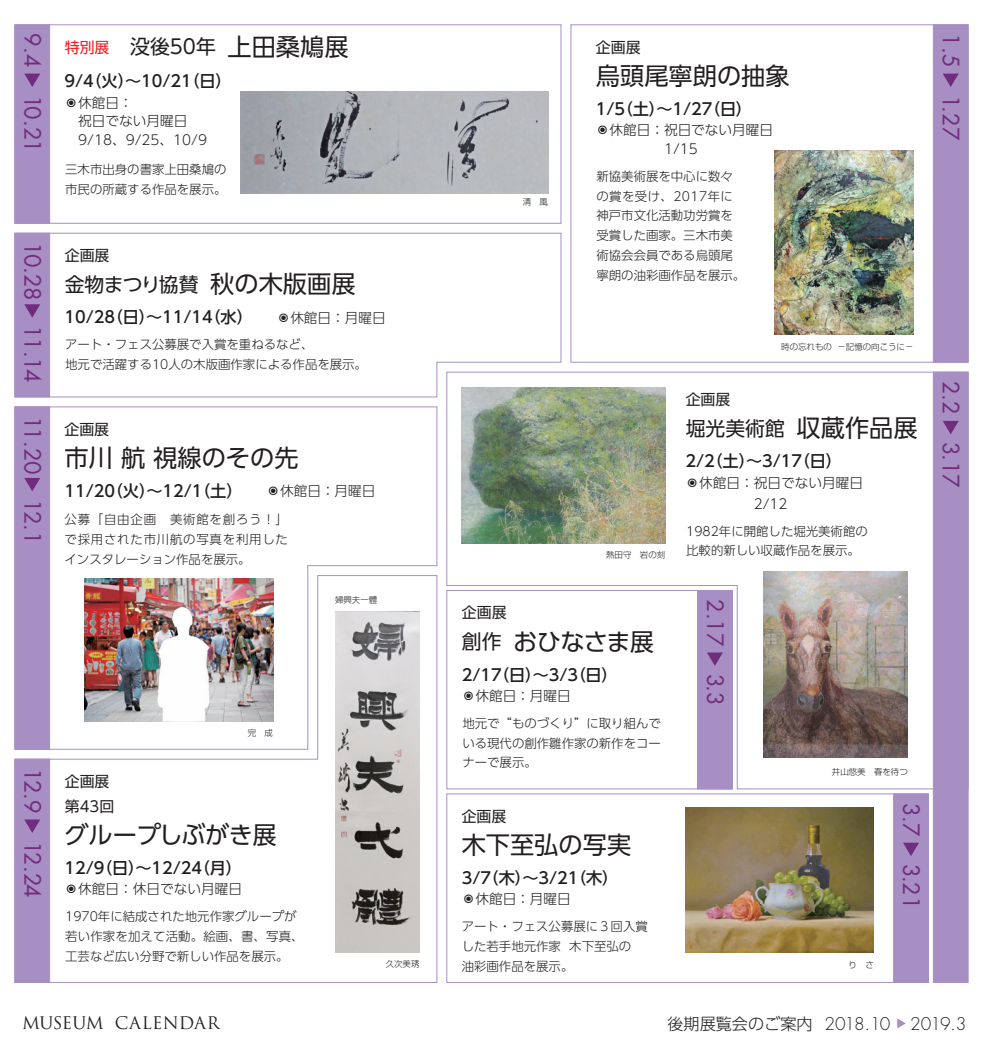
<style>
.page{position:relative;width:983px;height:1042px;background:#fff}
.page>*{position:absolute;margin:0;border:0;box-sizing:border-box;transform-origin:0 0}
.t1{font:24.15px "UD Shin Go Pro";color:#231f20}
.t2{font:21.88px "Futura Std";letter-spacing:-.08em;color:#712c7d}
.t3{font:19.78px "UD Shin Go Pro";color:#231f20}
.t4{font:19.78px "UD Shin Go Pro";letter-spacing:-.04em;color:#231f20}
.t5{font:300 17.15px "Futura Std";letter-spacing:-.06em;color:#231f20}
.t6{font:16.97px "Trajan Pro";letter-spacing:.01em;color:#231f20}
.t7{font:500 16.1px "UD Shin Go Pro";color:#231f20}
.t8{font:14.88px "Shin Go Pro";color:#231f20}
.t9{font:300 13.65px/18.6px "UD Shin Go Pro";color:#231f20}
.t10{font:300 12.42px/19.8px "UD Shin Go Pro";color:#231f20}
.t11{font:300 8.4px "Shin Go Pro";color:#231f20}
.s1{font-family:"Shin Go Pro";font-size:14.88px;color:#ee1d23}
.s2{font-size:24.15px}
.s3{font-family:"UD Shin Go Pr 6 N"}
.s4{font-weight:300}
.s5{font-family:"UD Shin Go Pr 6 N";font-weight:300;font-size:13.65px}
.s6{font-weight:300;font-size:13.65px}
.s7{font-family:"UD Shin Go Pro"}
.s8{font-size:19.78px}
.s9{font-family:"UD Shin Go Pro";font-size:16.1px}
</style>
<div class="page">
<div style="left:14px;top:24px;width:36px;height:200px;background:#a78fc3"></div>
<svg style="left:897px;top:1018px;width:8px;height:10px"></svg>
<svg style="left:24px;top:74px;width:16px;height:13px"></svg>
<div style="left:932px;top:24px;width:36px;height:339px;background:#a78fc3;border:1px solid #a78fc3"></div>
<svg style="left:943px;top:74px;width:15px;height:13px"></svg>
<div style="left:932px;top:372px;width:36px;height:611px;background:#a78fc3;border:1px solid #a78fc3"></div>
<div style="left:892px;top:793px;width:36px;height:190px;background:#a78fc3;border:1px solid #a78fc3"></div>
<svg style="left:903px;top:842px;width:15px;height:14px"></svg>
<img style="left:240px;top:91px;width:308px;height:103px">
<img style="left:774px;top:150px;width:139px;height:185px">
<img style="left:685px;top:807px;width:188px;height:145px">
<div style="left:446px;top:793px;width:482px;height:190px;border:1px solid #a78fc3"></div>
<div style="left:14px;top:24px;width:547px;height:200px;border:1px solid #a78fc3"></div>
<div style="left:570px;top:24px;width:398px;height:339px;border:1px solid #a78fc3"></div>
<img style="left:446px;top:371px;width:522px;height:419px">
<svg style="left:14px;top:232px;width:547px;height:166px"></svg>
<svg style="left:14px;top:750px;width:423px;height:233px"></svg>
<svg style="left:14px;top:406px;width:423px;height:344px"></svg>
<h2 class="t2" style="left:46px;top:33px;width:120px;rotate:90deg">9.4 10.21</h2>
<h3 class="t3" style="left:65px;top:31px;width:285px"><span class="s1">特別展</span> 没後50年 <span class="s2">上田桑鳩展</span></h3>
<p class="t7" style="left:64px;top:68px;width:168px">9/4（火）～10/21（日）</p>
<p class="t9" style="left:64px;top:93px;width:144px"><span class="s3">◉</span>休館日：<br>　祝日でない月曜日　9/18、9/25、10/9</p>
<p class="t10" style="left:65px;top:159px;width:163px">三木市出身の書家上田桑鳩の市民の所蔵する作品を展示。</p>
<h2 class="t2" style="left:46px;top:242px;width:142px;rotate:90deg">10.28 11.14</h2>
<p class="t8" style="left:65px;top:243px;width:46px">企画展</p>
<h3 class="t4" style="left:65px;top:268px;width:292px">金物まつり協賛 <span class="s2">秋の木版画展</span></h3>
<p class="t7" style="left:64px;top:304px;width:323px">10/28（日）～11/14（水）<span class="s4">　　</span><span class="s5">◉</span><span class="s6">休館日：月曜日</span></p>
<p class="t10" style="left:65px;top:334px;width:303px">アート・フェス公募展で入賞を重ねるなど、<br>地元で活躍する10人の木版画作家による作品を展示。</p>
<h2 class="t2" style="left:46px;top:415px;width:131px;rotate:90deg">11.20 12.1</h2>
<p class="t8" style="left:64px;top:417px;width:46px">企画展</p>
<h1 class="t1" style="left:64px;top:438px;width:235px">市川 航 視線のその先</h1>
<p class="t7" style="left:64px;top:478px;width:312px">11/20（火）～12/1（土）<span class="s4">　　</span><span class="s5">◉</span><span class="s6">休館日：月曜日</span></p>
<p class="t10" style="left:64px;top:509px;width:225px;text-align:justify">公募「自由企画　美術館を創ろう！」で採用された市川航の写真を利用したインスタレーション作品を展示。</p>
<p class="t11" style="left:335px;top:593px;width:44px">婦興夫一體</p>
<h2 class="t2" style="left:46px;top:768px;width:132px;rotate:90deg">12.9 12.24</h2>
<p class="t8" style="left:65px;top:769px;width:46px">企画展</p>
<p class="t11" style="left:248px;top:726px;width:27px">完　成</p>
<p class="t8" style="left:65px;top:794px;width:51px">第<span class="s7">43</span>回</p>
<h1 class="t1" style="left:64px;top:815px;width:213px">グループしぶがき展</h1>
<p class="t7" style="left:64px;top:855px;width:179px">12/9（日）～12/24（月）</p>
<p class="t9" style="left:64px;top:879px;width:179px"><span class="s3">◉</span>休館日：休日でない月曜日</p>
<p class="t10" style="left:65px;top:906px;width:240px">1970年に結成された地元作家グループが若い作家を加えて活動。絵画、書、写真、工芸など広い分野で新しい作品を展示。</p>
<p class="t11" style="left:385px;top:956px;width:35px">久次美琇</p>
<p class="t11" style="left:522px;top:195px;width:27px">清　風</p>
<p class="t8" style="left:596px;top:35px;width:46px">企画展</p>
<h1 class="t1" style="left:596px;top:56px;width:195px">烏頭尾寧朗の抽象</h1>
<p class="t7" style="left:595px;top:96px;width:158px">1/5（土）～1/27（日）</p>
<p class="t9" style="left:595px;top:120px;width:179px"><span class="s3">◉</span>休館日：祝日でない月曜日</p>
<p class="t10" style="left:596px;top:166px;width:150px">新協美術展を中心に数々の賞を受け、2017年に神戸市文化活動功労賞を受賞した画家。三木市美術協会会員である烏頭尾寧朗の油彩画作品を展示。</p>
<h2 class="t2" style="left:964px;top:33px;width:108px;rotate:90deg">1.5 1.27</h2>
<p class="t11" style="left:606px;top:548px;width:61px">熱田守　岩の刻</p>
<p class="t8" style="left:462px;top:600px;width:46px">企画展</p>
<h1 class="t1" style="left:462px;top:622px;width:194px"><span class="s8">創作</span> おひなさま展</h1>
<p class="t7" style="left:461px;top:661px;width:157px">2/17（日）～3/3（日）</p>
<p class="t9" style="left:461px;top:686px;width:111px"><span class="s3">◉</span>休館日：月曜日</p>
<p class="t10" style="left:462px;top:713px;width:200px;text-align:justify">地元で“ものづくり”に取り組んでいる現代の創作雛作家の新作をコーナーで展示。</p>
<p class="t8" style="left:461px;top:804px;width:46px">企画展</p>
<h1 class="t1" style="left:461px;top:825px;width:171px">木下至弘の写実</h1>
<p class="t7" style="left:461px;top:865px;width:158px">3/7（木）～3/21（木）</p>
<p class="t9" style="left:461px;top:889px;width:111px"><span class="s3">◉</span>休館日：月曜日</p>
<p class="t10" style="left:461px;top:916px;width:188px">アート・フェス公募展に３回入賞した若手地元作家 木下至弘の<br>油彩画作品を展示。</p>
<p class="t11" style="left:781px;top:339px;width:134px">時の忘れもの －記憶の向こうに－</p>
<p class="t8" style="left:685px;top:387px;width:46px">企画展</p>
<h3 class="t3" style="left:685px;top:412px;width:233px">堀光美術館 <span class="s2">収蔵作品展</span></h3>
<p class="t7" style="left:685px;top:448px;width:158px">2/2（土）～3/17（日）</p>
<p class="t9" style="left:685px;top:472px;width:179px"><span class="s3">◉</span>休館日：祝日でない月曜日</p>
<p class="t10" style="left:686px;top:520px;width:183px">1982年に開館した堀光美術館の比較的新しい収蔵作品を展示。</p>
<h2 class="t2" style="left:729px;top:599px;width:108px;rotate:90deg">2.17 3.3</h2>
<p class="t11" style="left:831px;top:765px;width:77px">井山悠美　春を待つ</p>
<p class="t11" style="left:848px;top:957px;width:27px">り　さ</p>
<h2 class="t2" style="left:925px;top:802px;width:108px;rotate:90deg">3.7 3.21</h2>
<h2 class="t2" style="left:964px;top:381px;width:108px;rotate:90deg">2.2 3.17</h2>
<h3 class="t6" style="left:22px;top:1012px;width:199px">MUSEUM CALENDAR</h3>
<h3 class="t5" style="left:667px;top:1013px;width:300px"><span class="s9">後期展覧会のご案内</span> 2018.10 2019.3</h3>
</div>
